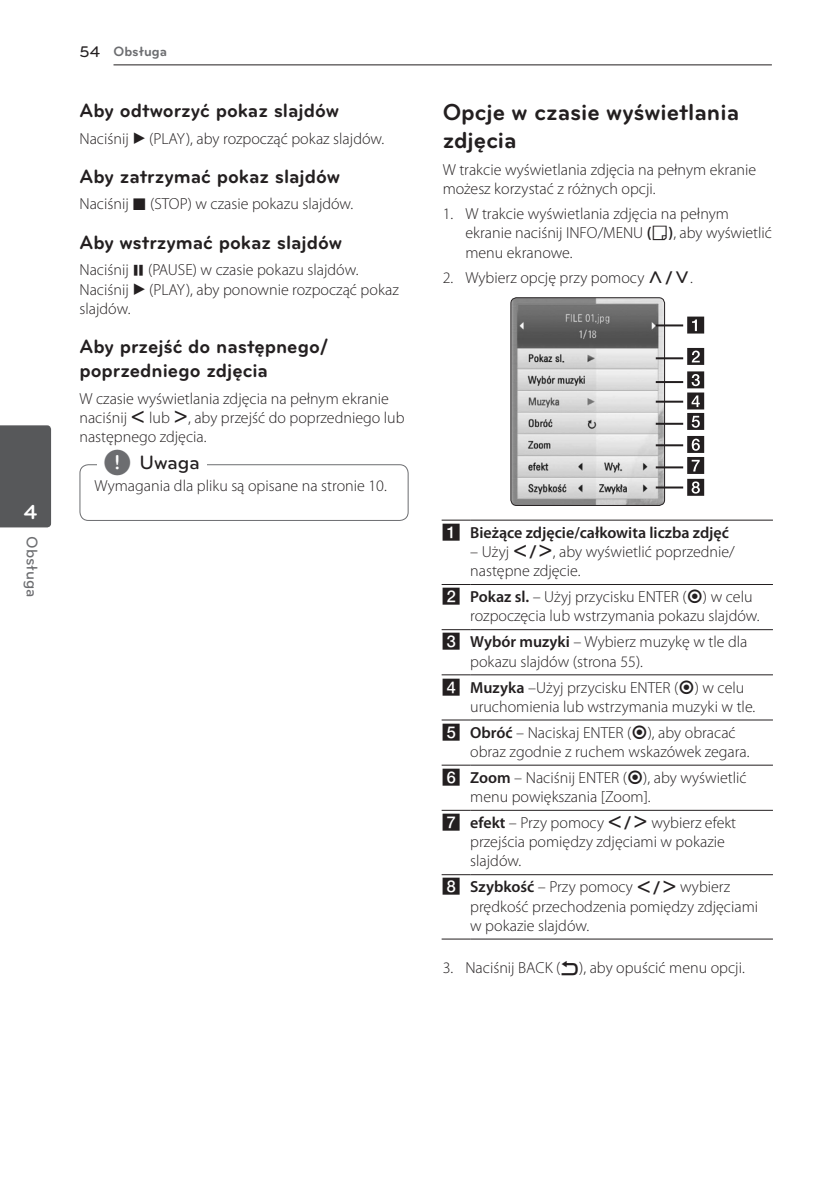
<style>
.page{position:relative;width:840px;height:1191px;background:#fff}
.page>*{position:absolute;margin:0;border:0;box-sizing:border-box;transform-origin:0 0}
.Title_2{font:700 24px/28px "Bryant LG";color:#231f20}
.t1{font:700 21px "Bryant LG";color:#fff}
.Title_3{font:700 20px/24px "Bryant LG";color:#231f20}
.t2{font:500 20px "Bryant LG";color:#231f20}
.Content_text_SemiBol{font:300 16px/19.2px "Myriad Pro";color:#231f20}
.Content_text_Light{font:300 16px/19.2px "Myriad Pro";color:#231f20}
.Content_text_Num{font:300 16px/19.2px "Myriad Pro";color:#231f20}
.Content_text_SemiBol-2{font:600 16px "Myriad Pro";color:#231f20}
.Content_text_Light-2{font:16px "UPSYS Boxed Number";color:#231f20}
.t3{font:500 16px "Bryant LG";color:#6c6d70}
.t4{font:700 14px "Bryant LG";color:#6c6d70}
.s1{font-weight:500;font-size:16px;color:#231f20}
.s2{font-family:"UPSYS Common";font-weight:400}
.s3{font-family:"UPSYS Common";font-weight:400;font-size:30px;color:#6c6d70}
.s4{font-weight:600}
.s5{font-family:"UPSYS Circled Number";font-weight:400}
</style>
<div class="page">
<hr style="left:113px;top:64px;width:658px;height:1px;background:#231f20">
<div style="left:0;top:425px;width:51px;height:102px;background:#57585a"></div>
<div style="left:79px;top:464px;width:329px;height:57px;border:1px solid #6c6d70;border-radius:9px"></div>
<div style="left:97px;top:459px;width:110px;height:20px;background:#fff"></div>
<img style="left:512px;top:298px;width:152px;height:207px">
<div style="left:510px;top:297px;width:154px;height:209px;border:1px solid #231f20;border-radius:6px"></div>
<svg style="left:687px;top:316px;width:16px;height:17px"></svg>
<svg style="left:687px;top:371px;width:16px;height:59px"></svg>
<svg style="left:687px;top:348px;width:16px;height:17px"></svg>
<svg style="left:687px;top:436px;width:16px;height:60px"></svg>
<hr style="left:655px;top:324px;width:27px;height:2px;background:#231f20">
<hr style="left:655px;top:357px;width:27px;height:2px;background:#231f20">
<hr style="left:655px;top:381px;width:27px;height:2px;background:#231f20">
<hr style="left:655px;top:401px;width:27px;height:2px;background:#231f20">
<hr style="left:655px;top:423px;width:27px;height:2px;background:#231f20">
<hr style="left:655px;top:444px;width:27px;height:2px;background:#231f20">
<hr style="left:655px;top:466px;width:27px;height:2px;background:#231f20">
<hr style="left:655px;top:486px;width:27px;height:2px;background:#231f20">
<svg style="left:441px;top:519px;width:29px;height:1px"></svg>
<hr style="left:470px;top:519px;width:302px;height:1px;background:#231f20">
<svg style="left:441px;top:584px;width:29px;height:1px"></svg>
<hr style="left:470px;top:584px;width:302px;height:1px;background:#231f20">
<svg style="left:441px;top:629px;width:29px;height:1px"></svg>
<hr style="left:470px;top:629px;width:302px;height:1px;background:#231f20">
<svg style="left:441px;top:674px;width:29px;height:1px"></svg>
<hr style="left:470px;top:674px;width:302px;height:1px;background:#231f20">
<svg style="left:441px;top:719px;width:29px;height:1px"></svg>
<hr style="left:470px;top:719px;width:302px;height:1px;background:#231f20">
<svg style="left:441px;top:764px;width:29px;height:1px"></svg>
<hr style="left:470px;top:764px;width:302px;height:1px;background:#231f20">
<svg style="left:441px;top:810px;width:29px;height:1px"></svg>
<hr style="left:470px;top:810px;width:302px;height:1px;background:#231f20">
<svg style="left:441px;top:874px;width:29px;height:1px"></svg>
<hr style="left:470px;top:874px;width:302px;height:1px;background:#231f20">
<svg style="left:441px;top:938px;width:29px;height:1px"></svg>
<hr style="left:470px;top:938px;width:302px;height:1px;background:#231f20">
<h2 class="t1" style="left:24px;top:499px;width:15px">4</h2>
<p class="t3" style="left:42px;top:536px;width:63px;rotate:90deg">Obsługa</p>
<p class="t4" style="left:79px;top:43px;width:89px"><span class="s1">54</span> Obsługa</p>
<p class="Title_3" style="left:79px;top:98px;width:261px">Aby odtworzyć pokaz slajdów</p>
<p class="Content_text_Light" style="left:79px;top:128px;width:306px">Naciśnij <span class="s2">d</span> (PLAY), aby rozpocząć pokaz slajdów.</p>
<p class="Title_3" style="left:79px;top:164px;width:262px">Aby zatrzymać pokaz slajdów</p>
<p class="Content_text_Light" style="left:79px;top:194px;width:275px">Naciśnij <span class="s2">Z</span> (STOP) w czasie pokazu slajdów.</p>
<p class="Title_3" style="left:79px;top:230px;width:264px">Aby wstrzymać pokaz slajdów</p>
<p class="Content_text_Light" style="left:79px;top:260px;width:321px">Naciśnij <span class="s2">M</span> (PAUSE) w czasie pokazu slajdów.<br>Naciśnij <span class="s2">d</span> (PLAY), aby ponownie rozpocząć pokaz slajdów.</p>
<p class="Title_3" style="left:79px;top:334px;width:250px">Aby przejść do następnego/ poprzedniego zdjęcia</p>
<p class="Content_text_Light" style="left:79px;top:388px;width:326px">W czasie wyświetlania zdjęcia na pełnym ekranie naciśnij <span class="s2">A</span> lub <span class="s2">D</span>, aby przejść do poprzedniego lub następnego zdjęcia.</p>
<p class="Content_text_Light" style="left:95px;top:476px;width:293px">Wymagania dla pliku są opisane na stronie 10.</p>
<p class="t2" style="left:103px;top:450px;width:98px"><span class="s3">,</span> Uwaga</p>
<p class="Title_2" style="left:442px;top:98px;width:298px">Opcje w czasie wyświetlania zdjęcia</p>
<p class="Content_text_Light" style="left:442px;top:160px;width:315px">W trakcie wyświetlania zdjęcia na pełnym ekranie możesz korzystać z różnych opcji.</p>
<p class="Content_text_Num" style="left:465px;top:204px;width:308px;text-indent:-23px">1. W trakcie wyświetlania zdjęcia na pełnym ekranie naciśnij INFO/MENU <span class="s4">(</span><span class="s2">m</span><span class="s4">)</span>, aby wyświetlić menu ekranowe.</p>
<p class="Content_text_Num" style="left:442px;top:267px;width:251px">2. Wybierz opcję przy pomocy <span class="s2">W/S</span>.</p>
<p class="Content_text_Light-2" style="left:441px;top:523px;width:21px">A</p>
<p class="Content_text_SemiBol-2" style="left:470px;top:522px;width:260px">Bieżące zdjęcie/całkowita liczba zdjęć</p>
<p class="Content_text_SemiBol" style="left:470px;top:542px;width:266px">– Użyj <span class="s2">A/D</span>, aby wyświetlić poprzednie/ następne zdjęcie.</p>
<p class="Content_text_Light-2" style="left:441px;top:588px;width:21px">B</p>
<p class="Content_text_SemiBol" style="left:470px;top:587px;width:291px"><span class="s4">Pokaz sl.</span> – Użyj przycisku ENTER (<span class="s2">b</span>) w celu rozpoczęcia lub wstrzymania pokazu slajdów.</p>
<p class="Content_text_Light-2" style="left:441px;top:633px;width:21px">C</p>
<p class="Content_text_SemiBol" style="left:470px;top:632px;width:278px"><span class="s4">Wybór muzyki</span> – Wybierz muzykę w tle dla pokazu slajdów (strona 55).</p>
<p class="Content_text_Light-2" style="left:441px;top:678px;width:21px">D</p>
<p class="Content_text_SemiBol" style="left:470px;top:677px;width:286px"><span class="s4">Muzyka</span> –Użyj przycisku ENTER (<span class="s2">b</span>) w celu uruchomienia lub wstrzymania muzyki w tle.</p>
<p class="Content_text_Light-2" style="left:441px;top:723px;width:21px">E</p>
<p class="Content_text_SemiBol" style="left:470px;top:722px;width:281px"><span class="s4">Obróć</span> – Naciskaj ENTER (<span class="s2">b</span>), aby obracać obraz zgodnie z ruchem wskazówek zegara.</p>
<p class="Content_text_Light-2" style="left:441px;top:768px;width:21px">F</p>
<p class="Content_text_SemiBol" style="left:470px;top:767px;width:278px"><span class="s4">Zoom</span> – Naciśnij ENTER (<span class="s2">b</span>), aby wyświetlić menu powiększania [Zoom].</p>
<p class="Content_text_Light-2" style="left:441px;top:813px;width:21px">G</p>
<p class="Content_text_SemiBol" style="left:470px;top:813px;width:267px"><span class="s4">efekt</span> – Przy pomocy <span class="s2">A/D</span> wybierz efekt przejścia pomiędzy zdjęciami w pokazie slajdów.</p>
<p class="Content_text_Light-2" style="left:441px;top:878px;width:21px">H</p>
<p class="Content_text_SemiBol" style="left:470px;top:877px;width:289px"><span class="s4">Szybkość</span> – Przy pomocy <span class="s2">A/D</span> wybierz prędkość przechodzenia pomiędzy zdjęciami w pokazie slajdów.</p>
<p class="Content_text_Num" style="left:442px;top:958px;width:303px">3. Naciśnij BACK (<span class="s5">1</span>), aby opuścić menu opcji.</p>
</div>
